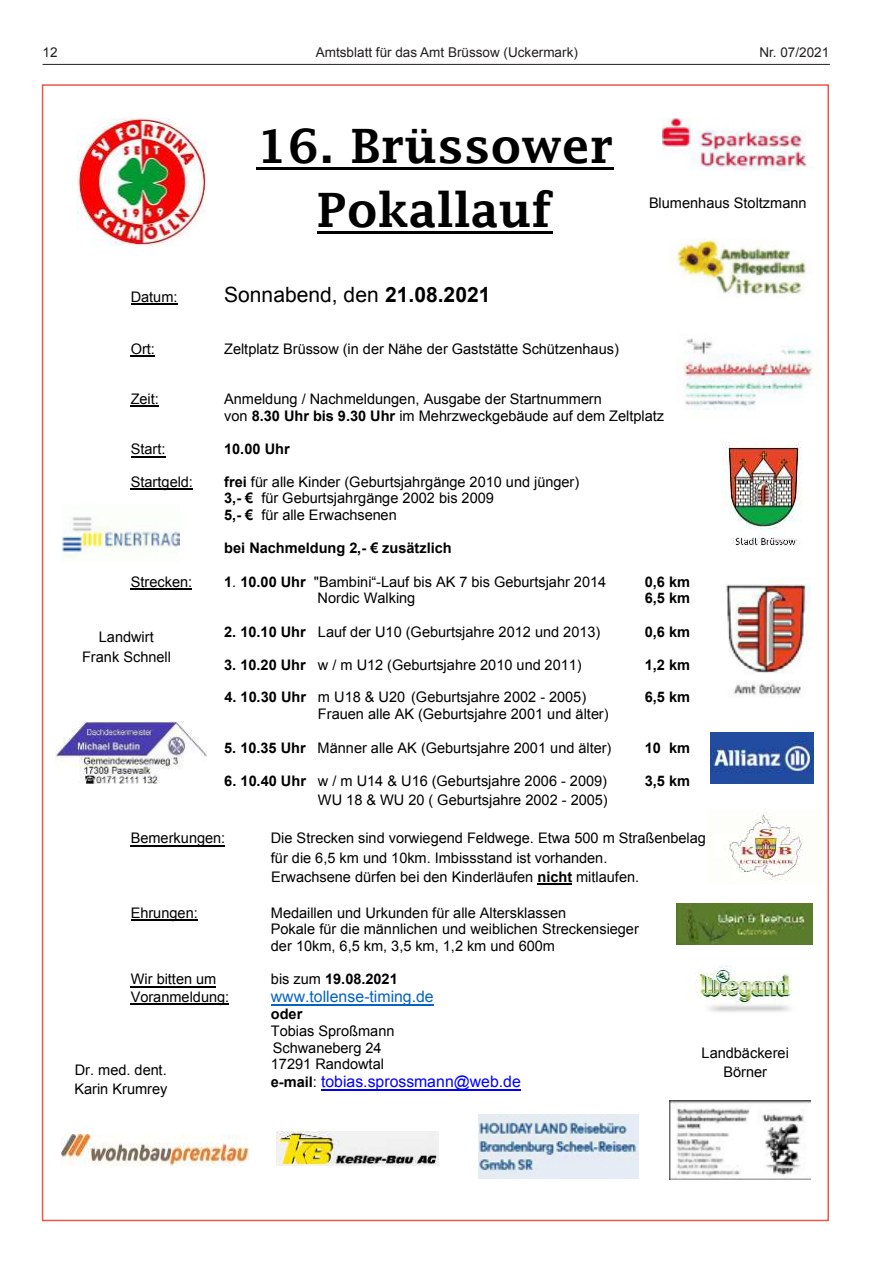
<style>
.page{position:relative;width:881px;height:1263px;background:#fff}
.page>*{position:absolute;margin:0;border:0;box-sizing:border-box;transform-origin:0 0}
.t1{font:600 47.4px/64.2px "Lucida Fax";color:#000;text-align:center}
.t2{font:21px "Arial";color:#000}
.t3{font:15.75px "Arial";color:#00f}
.t4{font:15.75px "Arial";color:#0563c1}
.t5{font:14.55px/16.6px "Arial";color:#000}
.t6{font:700 14.55px "Arial";color:#000}
.t7{font:13.5px "Arial";color:#231f20}
.s1{font-weight:700}
.s2{font-weight:400}
.s3{font-weight:700;font-size:14.55px;color:#000}
.s4{font-size:14.55px;color:#000}
</style>
<div class="page">
<hr style="left:43px;top:64px;width:786px;height:1px;background:#231f20">
<img style="left:56px;top:722px;width:150px;height:61px">
<img style="left:723px;top:809px;width:80px;height:72px">
<img style="left:726px;top:577px;width:84px;height:118px">
<img style="left:676px;top:904px;width:136px;height:40px">
<img style="left:710px;top:732px;width:103px;height:51px">
<img style="left:276px;top:1131px;width:162px;height:34px">
<img style="left:662px;top:118px;width:145px;height:53px">
<img style="left:669px;top:239px;width:138px;height:56px">
<img style="left:722px;top:442px;width:80px;height:104px">
<img style="left:669px;top:1101px;width:141px;height:79px">
<img style="left:78px;top:118px;width:128px;height:128px">
<hr style="left:131px;top:304px;width:46px;height:1px;background:#000">
<hr style="left:131px;top:355px;width:24px;height:2px;background:#000">
<svg style="left:131px;top:406px;width:28px;height:1px"></svg>
<hr style="left:131px;top:456px;width:34px;height:1px;background:#000">
<hr style="left:131px;top:488px;width:62px;height:1px;background:#000">
<hr style="left:131px;top:588px;width:61px;height:1px;background:#000">
<hr style="left:131px;top:845px;width:94px;height:1px;background:#000">
<hr style="left:537px;top:883px;width:35px;height:2px;background:#000">
<hr style="left:131px;top:919px;width:67px;height:1px;background:#000">
<hr style="left:131px;top:986px;width:85px;height:1px;background:#000">
<hr style="left:131px;top:1004px;width:98px;height:1px;background:#000">
<hr style="left:271px;top:1004px;width:162px;height:1px;background:#0563c1">
<hr style="left:321px;top:1089px;width:199px;height:1px;background:#00f">
<img style="left:478px;top:1114px;width:160px;height:64px">
<hr style="left:256px;top:167px;width:357px;height:2px;background:#000">
<hr style="left:317px;top:231px;width:235px;height:3px;background:#000">
<img style="left:61px;top:1135px;width:187px;height:30px">
<img style="left:62px;top:517px;width:117px;height:40px">
<img style="left:687px;top:965px;width:105px;height:47px">
<img style="left:683px;top:338px;width:136px;height:72px">
<p class="t7" style="left:43px;top:43px;width:17px">12</p>
<p class="t7" style="left:316px;top:43px;width:263px">Amtsblatt für das Amt Brüssow (Uckermark)</p>
<p class="t7" style="left:759px;top:43px;width:71px">Nr. 07/2021</p>
<h1 class="t1" style="left:256px;top:113px;width:359px">16. Brüssower<br>Pokallauf</h1>
<p class="t5" style="left:648px;top:195px;width:159px">Blumenhaus Stoltzmann</p>
<p class="t5" style="left:131px;top:289px;width:48px">Datum:</p>
<h2 class="t2" style="left:224px;top:281px;width:268px">Sonnabend, den <span class="s1">21.08.2021</span></h2>
<p class="t5" style="left:131px;top:341px;width:26px">Ort:</p>
<p class="t5" style="left:224px;top:341px;width:396px">Zeltplatz Brüssow (in der Nähe der Gaststätte Schützenhaus)</p>
<p class="t5" style="left:131px;top:391px;width:30px">Zeit:</p>
<p class="t5" style="left:224px;top:391px;width:441px">Anmeldung / Nachmeldungen, Ausgabe der Startnummern<br>von <span class="s1">8.30 Uhr bis 9.30 Uhr</span> im Mehrzweckgebäude auf dem Zeltplatz</p>
<p class="t5" style="left:131px;top:441px;width:36px">Start:</p>
<p class="t6" style="left:224px;top:440px;width:67px">10.00 Uhr</p>
<p class="t5" style="left:131px;top:473px;width:64px">Startgeld:</p>
<p class="t5" style="left:224px;top:473px;width:356px"><span class="s1">frei</span> für alle Kinder (Geburtsjahrgänge 2010 und jünger)<br><span class="s1">3,- €</span> für Geburtsjahrgänge 2002 bis 2009<br><span class="s1">5,- €</span> für alle Erwachsenen</p>
<p class="t6" style="left:224px;top:539px;width:229px">bei Nachmeldung 2,- € zusätzlich</p>
<p class="t5" style="left:131px;top:573px;width:63px">Strecken:</p>
<p class="t5" style="left:224px;top:573px;width:383px"><span class="s1">1</span>. <span class="s1">10.00 Uhr</span> "Bambini“-Lauf bis AK 7 bis Geburtsjahr 2014</p>
<p class="t6" style="left:644px;top:572px;width:47px">0,6 km</p>
<p class="t5" style="left:317px;top:590px;width:99px">Nordic Walking</p>
<p class="t6" style="left:644px;top:589px;width:47px">6,5 km</p>
<p class="t5" style="left:224px;top:623px;width:377px"><span class="s1">2. 10.10 Uhr</span> Lauf der U10 (Geburtsjahre 2012 und 2013)</p>
<p class="t6" style="left:644px;top:622px;width:47px">0,6 km</p>
<p class="t5" style="left:224px;top:657px;width:359px"><span class="s1">3. 10.20 Uhr</span> w / m U12 (Geburtsjahre 2010 und 2011)</p>
<p class="t6" style="left:644px;top:655px;width:47px">1,2 km</p>
<p class="t5" style="left:224px;top:689px;width:363px"><span class="s1">4. 10.30 Uhr</span> m U18 &amp; U20 (Geburtsjahre 2002 - 2005)</p>
<p class="t6" style="left:644px;top:688px;width:47px">6,5 km</p>
<p class="t5" style="left:318px;top:706px;width:292px">Frauen alle AK (Geburtsjahre 2001 und älter)</p>
<p class="t5" style="left:224px;top:739px;width:388px"><span class="s1">5. 10.35 Uhr</span> Männer alle AK (Geburtsjahre 2001 und älter)</p>
<p class="t6" style="left:644px;top:738px;width:47px">10 km</p>
<p class="t5" style="left:224px;top:772px;width:384px"><span class="s1">6. 10.40 Uhr</span> w / m U14 &amp; U16 (Geburtsjahre 2006 - 2009)</p>
<p class="t6" style="left:644px;top:771px;width:47px">3,5 km</p>
<p class="t5" style="left:318px;top:792px;width:291px">WU 18 &amp; WU 20 ( Geburtsjahre 2002 - 2005)</p>
<p class="t5" style="left:131px;top:830px;width:96px">Bemerkungen:</p>
<p class="t5" style="left:271px;top:829px;width:436px;line-height:19.2px">Die Strecken sind vorwiegend Feldwege. Etwa 500 m Straßenbelag für die 6,5 km und 10km. Imbissstand ist vorhanden.<br>Erwachsene dürfen bei den Kinderläufen <span class="s1">nicht</span> mitlaufen.</p>
<p class="t5" style="left:131px;top:904px;width:69px">Ehrungen:</p>
<p class="t5" style="left:271px;top:904px;width:369px">Medaillen und Urkunden für alle Altersklassen<br>Pokale für die männlichen und weiblichen Streckensieger der 10km, 6,5 km, 3,5 km, 1,2 km und 600m</p>
<p class="t5" style="left:131px;top:971px;width:87px">Wir bitten um</p>
<p class="t6" style="left:271px;top:970px;width:128px"><span class="s2">bis zum</span> 19.08.2021</p>
<p class="t5" style="left:131px;top:989px;width:100px">Voranmeldung:</p>
<p class="t4" style="left:271px;top:986px;width:164px">www.tollense-timing.de</p>
<p class="t6" style="left:271px;top:1004px;width:33px">oder</p>
<p class="t5" style="left:271px;top:1022px;width:125px">Tobias Sproßmann<br>Schwaneberg 24<br>17291 Randowtal</p>
<p class="t3" style="left:271px;top:1071px;width:251px"><span class="s3">e-mail</span><span class="s4">:</span> tobias.sprossmann@web.de</p>
<p class="t5" style="left:82px;top:627px;width:90px;line-height:19.5px;text-align:center">Landwirt<br>Frank Schnell</p>
<p class="t5" style="left:701px;top:1043px;width:89px;line-height:19.4px;text-align:center">Landbäckerei<br>Börner</p>
<p class="t5" style="left:74px;top:1060px;width:94px;line-height:19.4px">Dr. med. dent.<br>Karin Krumrey</p>
</div>
